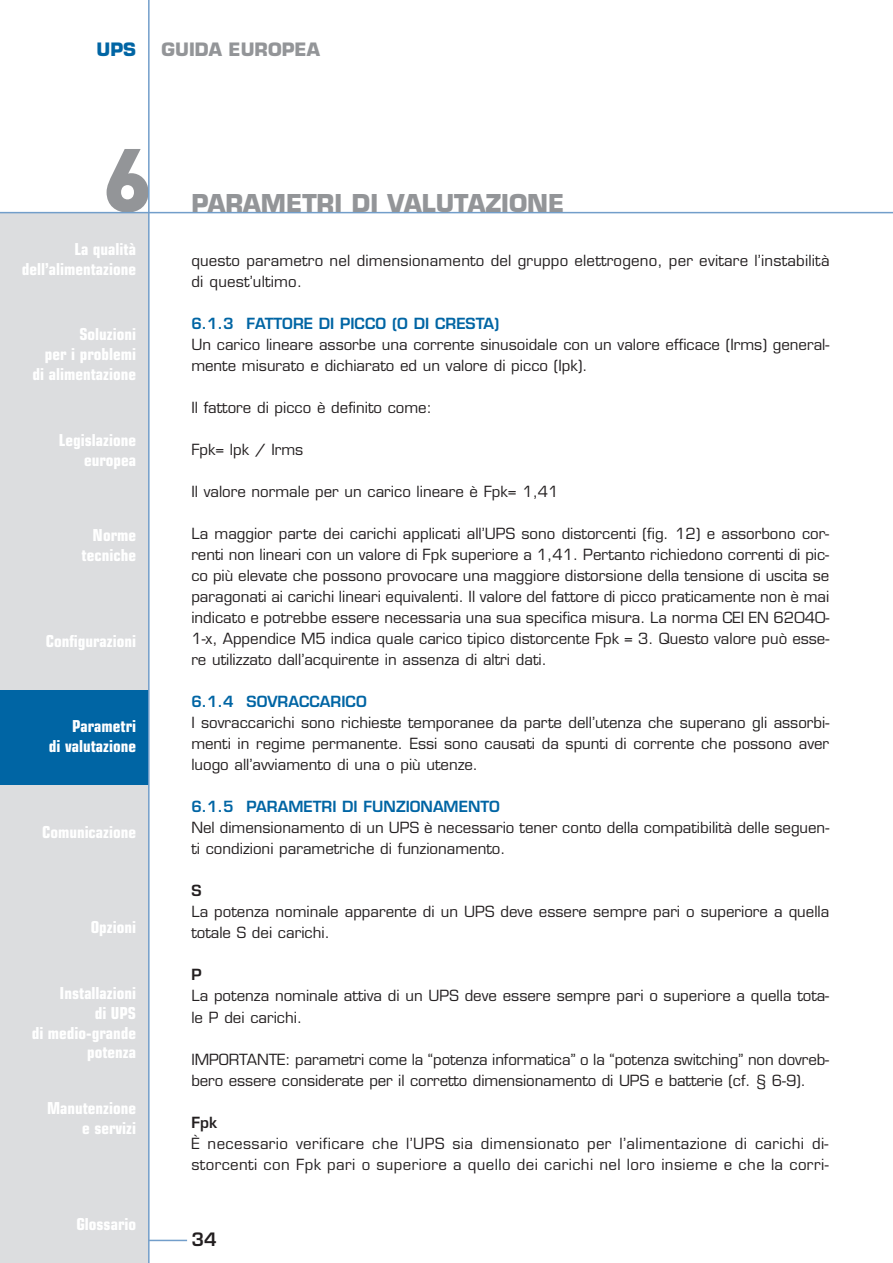
<style>
.page{position:relative;width:893px;height:1263px;background:#fff}
.page>*{position:absolute;margin:0;border:0;box-sizing:border-box;transform-origin:0 0}
.t1{font:900 88.5px "DIN";color:#939598}
.t2{font:700 24px "Eurostile";color:#939598}
.t3{font:700 18px "Eurostile";color:#939598}
.t4{font:700 18px "Eurostile";color:#0065a4}
.t5{font:600 18px "Eurostile";color:#231f20}
.t6{font:700 condensed 16.5px/19.8px "Eurostile";color:#fff;text-align:right}
.t7{font:15px/21px "Eurostile";color:#231f20}
.t8{font:15px/21px "Eurostile";letter-spacing:.025em;color:#231f20}
.t9{font:600 15px "Eurostile";color:#0065a4}
.t10{font:600 15px "Eurostile";color:#231f20}
</style>
<div class="page">
<div style="left:0;top:308px;width:149px;height:96px;background:#dcdddf"></div>
<div style="left:0;top:404px;width:149px;height:95px;background:#dcdddf"></div>
<div style="left:0;top:499px;width:149px;height:96px;background:#dcdddf"></div>
<div style="left:0;top:595px;width:149px;height:95px;background:#dcdddf"></div>
<div style="left:0;top:690px;width:149px;height:95px;background:#0065a4"></div>
<div style="left:0;top:785px;width:149px;height:96px;background:#dcdddf"></div>
<div style="left:0;top:881px;width:149px;height:95px;background:#dcdddf"></div>
<div style="left:0;top:976px;width:149px;height:96px;background:#dcdddf"></div>
<div style="left:0;top:1072px;width:149px;height:95px;background:#dcdddf"></div>
<div style="left:0;top:1167px;width:149px;height:96px;background:#dcdddf"></div>
<div style="left:0;top:213px;width:149px;height:95px;background:#dcdddf"></div>
<hr style="left:0;top:212px;width:893px;height:1px;background:#729eca">
<hr style="left:148px;top:0;width:2px;height:1263px;background:#729eca">
<hr style="left:149px;top:1240px;width:38px;height:1px;background:#729eca">
<p class="t4" style="left:97px;top:43px;width:41px">UPS</p>
<p class="t3" style="left:162px;top:43px;width:160px">GUIDA EUROPEA</p>
<h1 class="t1" style="left:103px;top:130px;width:51px">6</h1>
<p class="t6" style="left:22px;top:240px;width:116px">La qualità dell’alimentazione</p>
<p class="t6" style="left:33px;top:326px;width:105px">Soluzioni<br>per i problemi di alimentazione</p>
<p class="t6" style="left:59px;top:431px;width:79px">Legislazione europea</p>
<p class="t6" style="left:82px;top:527px;width:56px">Norme tecniche</p>
<p class="t6" style="left:46px;top:632px;width:92px">Configurazioni</p>
<p class="t6" style="left:49px;top:718px;width:89px">Parametri<br>di valutazione</p>
<p class="t6" style="left:42px;top:823px;width:95px">Comunicazione</p>
<p class="t6" style="left:91px;top:919px;width:47px">Opzioni</p>
<p class="t6" style="left:32px;top:984px;width:106px">Installazioni<br>di UPS<br>di medio-grande potenza</p>
<p class="t6" style="left:47px;top:1100px;width:91px">Manutenzione e servizi</p>
<p class="t6" style="left:76px;top:1216px;width:61px">Glossario</p>
<h2 class="t2" style="left:191px;top:194px;width:375px">PARAMETRI DI VALUTAZIONE</h2>
<p class="t7" style="left:191px;top:252px;width:640px">questo parametro nel dimensionamento del gruppo elettrogeno, per evitare l’instabilità di quest’ultimo.</p>
<p class="t9" style="left:191px;top:318px;width:310px">6.1.3 FATTORE DI PICCO (O DI CRESTA)</p>
<p class="t7" style="left:191px;top:336px;width:639px">Un carico lineare assorbe una corrente sinusoidale con un valore efficace (Irms) general&shy;mente misurato e dichiarato ed un valore di picco (Ipk).</p>
<p class="t7" style="left:191px;top:399px;width:242px">Il fattore di picco è definito come:</p>
<p class="t7" style="left:191px;top:441px;width:113px">Fpk= lpk / Irms</p>
<p class="t7" style="left:191px;top:483px;width:369px">Il valore normale per un carico lineare è Fpk= 1,41</p>
<p class="t7" style="left:191px;top:525px;width:639px;text-align:justify">La maggior parte dei carichi applicati all’UPS sono distorcenti (fig. 12) e assorbono cor&shy;renti non lineari con un valore di Fpk superiore a 1,41. Pertanto richiedono correnti di pic&shy;co più elevate che possono provocare una maggiore distorsione della tensione di uscita se paragonati ai carichi lineari equivalenti. Il valore del fattore di picco praticamente non è mai indicato e potrebbe essere necessaria una sua specifica misura. La norma CEI EN 62040- 1-x, Appendice M5 indica quale carico tipico distorcente Fpk = 3. Questo valore può esse&shy;re utilizzato dall’acquirente in assenza di altri dati.</p>
<p class="t9" style="left:191px;top:696px;width:177px">6.1.4 SOVRACCARICO</p>
<p class="t7" style="left:191px;top:714px;width:639px;text-align:justify">I sovraccarichi sono richieste temporanee da parte dell’utenza che superano gli assorbi&shy;menti in regime permanente. Essi sono causati da spunti di corrente che possono aver luogo all’avviamento di una o più utenze.</p>
<p class="t9" style="left:191px;top:801px;width:310px">6.1.5 PARAMETRI DI FUNZIONAMENTO</p>
<p class="t7" style="left:191px;top:819px;width:639px">Nel dimensionamento di un UPS è necessario tener conto della compatibilità delle seguen&shy;ti condizioni parametriche di funzionamento.</p>
<p class="t10" style="left:191px;top:885px;width:12px">S</p>
<p class="t7" style="left:191px;top:903px;width:639px">La potenza nominale apparente di un UPS deve essere sempre pari o superiore a quella totale S dei carichi.</p>
<p class="t10" style="left:191px;top:969px;width:12px">P</p>
<p class="t7" style="left:191px;top:987px;width:639px">La potenza nominale attiva di un UPS deve essere sempre pari o superiore a quella tota&shy;le P dei carichi.</p>
<p class="t7" style="left:191px;top:1050px;width:639px">IMPORTANTE: parametri come la “potenza informatica” o la “potenza switching” non dovreb&shy;bero essere considerate per il corretto dimensionamento di UPS e batterie (cf. § 6-9).</p>
<p class="t10" style="left:191px;top:1116px;width:27px">Fpk</p>
<p class="t8" style="left:191px;top:1134px;width:639px">È necessario verificare che l’UPS sia dimensionato per l’alimentazione di carichi di&shy;storcenti con Fpk pari o superiore a quello dei carichi nel loro insieme e che la corri-</p>
<p class="t5" style="left:191px;top:1232px;width:27px">34</p>
</div>
